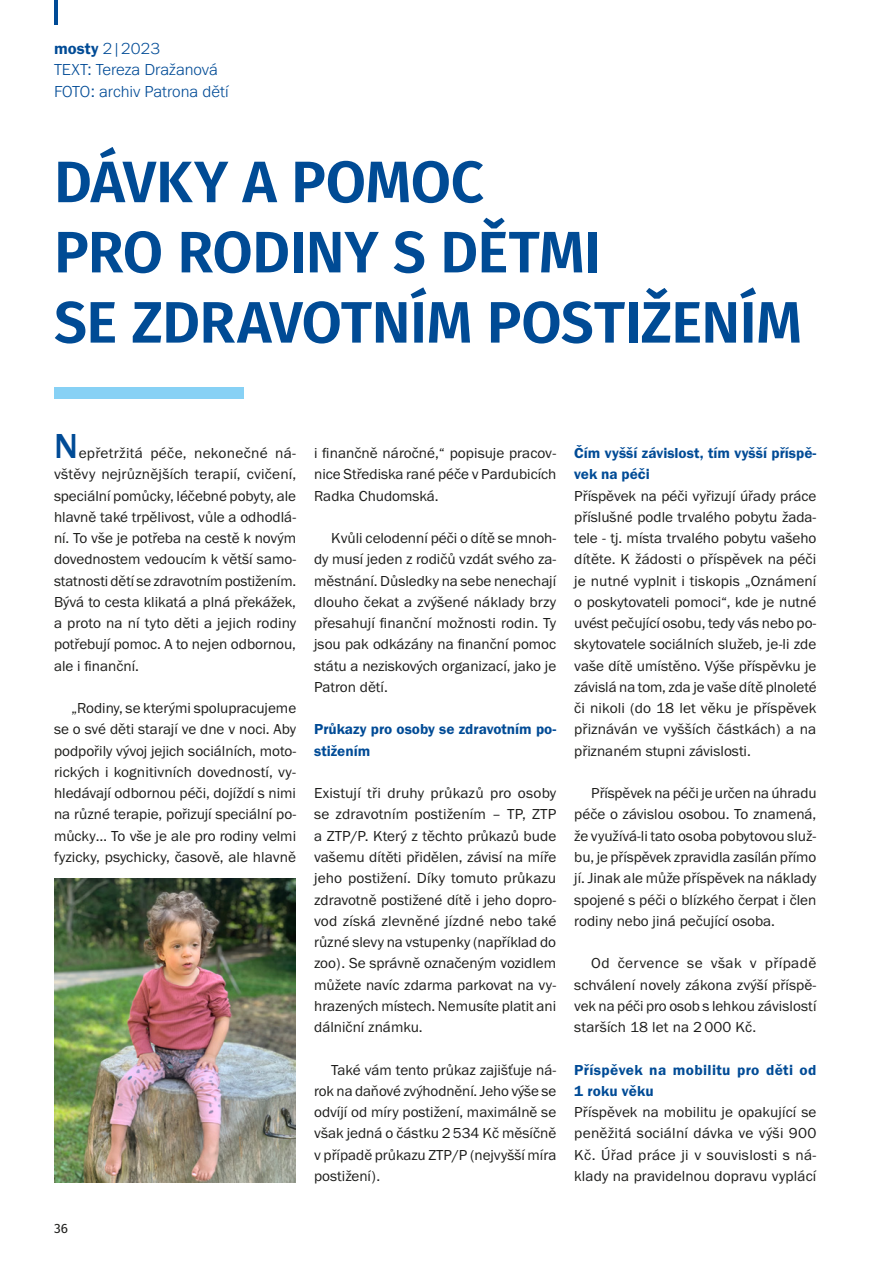
<style>
.page{position:relative;width:893px;height:1263px;background:#fff}
.page>*{position:absolute;margin:0;border:0;box-sizing:border-box;transform-origin:0 0}
.t1{font:600 58.5px/70.2px "Fira Sans";letter-spacing:-.01em;color:#004b95}
.t2{font:500 36px "Franklin Gothic URW";color:#004b96}
.t3{font:300 16.5px/21.3px "Franklin Gothic URW";color:#004b96}
.t4{font:15px/21.3px "Franklin Gothic URW Boo";color:#1d1d1b;text-align:justify}
.t5{font:15px/21.3px "Franklin Gothic URW Dem";color:#004b96}
.t6{font:15px/21.3px "Franklin Gothic URW Dem";letter-spacing:.025em;color:#004b96}
.t7{font:13.5px "Fira Sans";color:#1d1d1b}
.s1{font-family:"Franklin Gothic URW Dem";font-weight:400}
</style>
<div class="page">
<div style="left:54px;top:387px;width:190px;height:12px;background:#87d1f5"></div>
<hr style="left:55px;top:0;width:3px;height:24px;background:#004b96">
<img style="left:54px;top:878px;width:241px;height:304px">
<p class="t3" style="left:54px;top:38px;width:176px"><span class="s1">mosty</span> 2|2023<br>TEXT: Tereza Dražanová<br>FOTO: archiv Patrona dětí</p>
<h1 class="t1" style="left:54px;top:143px;width:749px">DÁVKY A POMOC<br>PRO RODINY S DĚTMI<br>SE ZDRAVOTNÍM POSTIŽENÍM</h1>
<h2 class="t2" style="left:54px;top:424px;width:25px">N</h2>
<p class="t4" style="left:54px;top:442px;width:244px;text-indent:25px">epřetržitá péče, nekonečné ná&shy;vštěvy nejrůznějších terapií, cvičení, speciální pomůcky, léčebné pobyty, ale hlavně také trpělivost, vůle a odhodlá&shy;ní. To vše je potřeba na cestě k novým dovednostem vedoucím k větší samo&shy;statnosti dětí se zdravotním postižením.<br>Bývá to cesta klikatá a plná překážek, a proto na ní tyto děti a jejich rodiny potřebují pomoc. A to nejen odbornou, ale i finanční.</p>
<p class="t4" style="left:54px;top:697px;width:244px;text-indent:17px">„Rodiny, se kterými spolupracujeme se o své děti starají ve dne v noci. Aby podpořily vývoj jejich sociálních, moto&shy;rických i kognitivních dovedností, vy&shy;hledávají odbornou péči, dojíždí s nimi na různé terapie, pořizují speciální po&shy;můcky… To vše je ale pro rodiny velmi fyzicky, psychicky, časově, ale hlavně</p>
<p class="t7" style="left:54px;top:1218px;width:15px">36</p>
<p class="t4" style="left:314px;top:442px;width:244px">i finančně náročné,“ popisuje pracov&shy;nice Střediska rané péče v Pardubicích Radka Chudomská.</p>
<p class="t4" style="left:314px;top:527px;width:244px;text-indent:17px">Kvůli celodenní péči o dítě se mnoh&shy;dy musí jeden z rodičů vzdát svého za&shy;městnání. Důsledky na sebe nenechají dlouho čekat a zvýšené náklady brzy přesahují finanční možnosti rodin. Ty jsou pak odkázány na finanční pomoc státu a neziskových organizací, jako je Patron dětí.</p>
<p class="t5" style="left:314px;top:718px;width:244px">Průkazy pro osoby se zdravotním po&shy;stižením</p>
<p class="t4" style="left:314px;top:782px;width:244px">Existují tři druhy průkazů pro osoby se zdravotním postižením – TP, ZTP a ZTP/P. Který z těchto průkazů bude vašemu dítěti přidělen, závisí na míře jeho postižení. Díky tomuto průkazu zdravotně postižené dítě i jeho dopro&shy;vod získá zlevněné jízdné nebo také různé slevy na vstupenky (například do zoo). Se správně označeným vozidlem můžete navíc zdarma parkovat na vy&shy;hrazených místech. Nemusíte platit ani dálniční známku.</p>
<p class="t4" style="left:314px;top:1059px;width:244px;text-indent:17px">Také vám tento průkaz zajišťuje ná&shy;rok na daňové zvýhodnění. Jeho výše se odvíjí od míry postižení, maximálně se však jedná o částku 2534 Kč měsíčně v případě průkazu ZTP/P (nejvyšší míra postižení).</p>
<p class="t5" style="left:574px;top:442px;width:244px">Čím vyšší závislost, tím vyšší příspě&shy;vek na péči</p>
<p class="t4" style="left:574px;top:485px;width:244px">Příspěvek na péči vyřizují úřady práce příslušné podle trvalého pobytu žada&shy;tele - tj. místa trvalého pobytu vašeho dítěte. K žádosti o příspěvek na péči je nutné vyplnit i tiskopis „Oznámení o poskytovateli pomoci“, kde je nutné uvést pečující osobu, tedy vás nebo po&shy;skytovatele sociálních služeb, je-li zde vaše dítě umístěno. Výše příspěvku je závislá na tom, zda je vaše dítě plnoleté či nikoli (do 18 let věku je příspěvek přiznáván ve vyšších částkách) a na přiznaném stupni závislosti.</p>
<p class="t4" style="left:574px;top:782px;width:244px;text-indent:17px">Příspěvek na péči je určen na úhradu péče o závislou osobou. To znamená, že využívá-li tato osoba pobytovou služ&shy;bu, je příspěvek zpravidla zasílán přímo jí. Jinak ale může příspěvek na náklady spojené s péči o blízkého čerpat i člen rodiny nebo jiná pečující osoba.</p>
<p class="t4" style="left:574px;top:952px;width:244px;text-indent:17px">Od července se však v případě schválení novely zákona zvýší příspě&shy;vek na péči pro osob s lehkou závislostí starších 18 let na 2000 Kč.</p>
<p class="t6" style="left:574px;top:1059px;width:244px">Příspěvek na mobilitu pro děti od<br>1 roku věku</p>
<p class="t4" style="left:574px;top:1101px;width:244px">Příspěvek na mobilitu je opakující se peněžitá sociální dávka ve výši 900<br>Kč. Úřad práce ji v souvislosti s ná&shy;klady na pravidelnou dopravu vyplácí</p>
</div>
